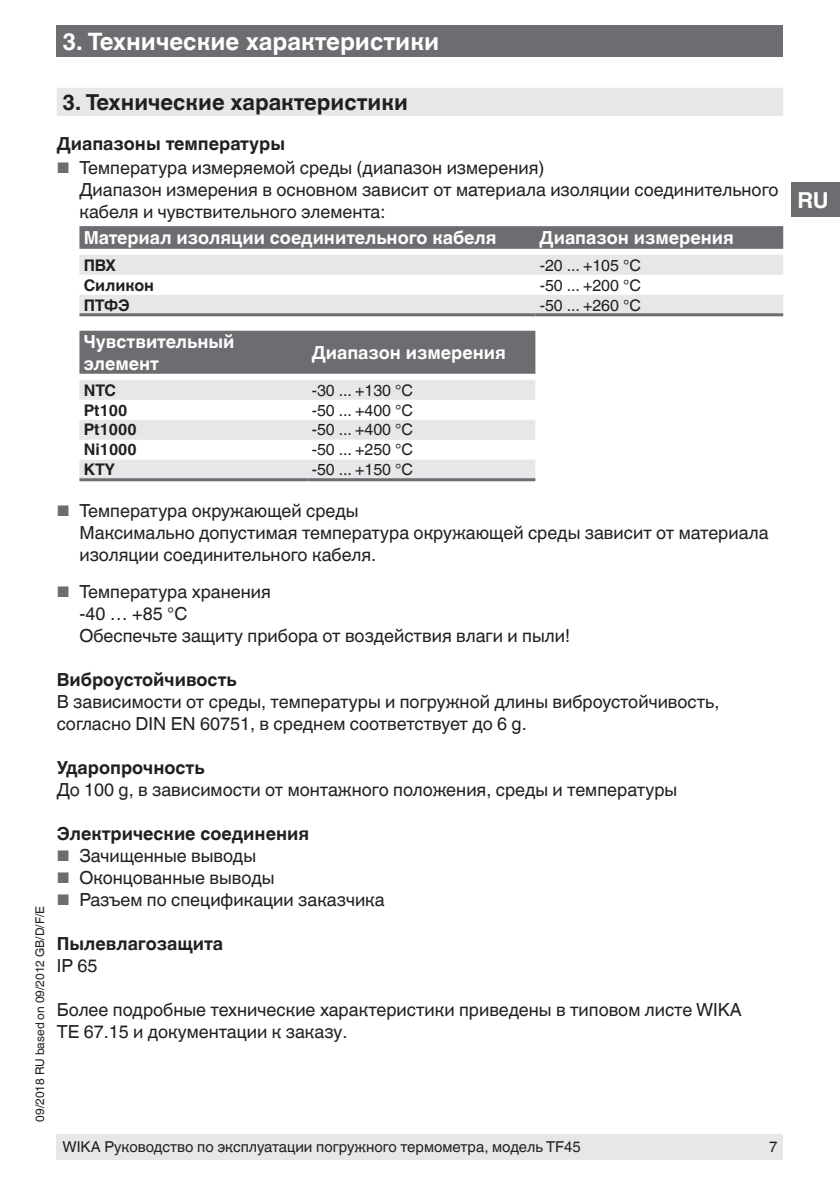
<style>
.page{position:relative;width:840px;height:1191px;background:#fff}
.page>*{position:absolute;margin:0;border:0;box-sizing:border-box;transform-origin:0 0}
.t1{font:700 24px "Helvetica World";color:#fff}
.t2{font:700 22px "Helvetica World";color:#231f20}
.t3{font:700 22px "Helvetica World";color:#fff}
.t4{font:18px/22px "Helvetica World";color:#231f20}
.t5{font:700 18px/21.6px "Helvetica World";color:#fff}
.t6{font:700 18px "Helvetica World";color:#231f20}
.t7{font:16px "Helvetica World";color:#231f20}
.t8{font:700 16px "Helvetica World";color:#231f20}
.t9{font:15px "Helvetica World";color:#231f20}
.t10{font:12px "Helvetica World";color:#231f20}
.s1{font-size:15.4px;color:#6c6d70}
</style>
<div class="page">
<div style="left:57px;top:26px;width:725px;height:31px;background:#6c6d70"></div>
<div style="left:791px;top:183px;width:48px;height:34px;background:#6c6d70"></div>
<div style="left:57px;top:1134px;width:725px;height:25px;background:#e6e7e9"></div>
<div style="left:57px;top:88px;width:725px;height:28px;background:#e6e7e9"></div>
<svg style="left:79px;top:226px;width:703px;height:23px;background:#6e6f72"></svg>
<svg style="left:79px;top:255px;width:703px;height:58px;fill:#e6e7e9"></svg>
<hr style="left:79px;top:313px;width:456px;height:3px;background:#6c6d70">
<hr style="left:535px;top:313px;width:247px;height:3px;background:#6c6d70">
<div style="left:79px;top:331px;width:456px;height:43px;background:#6c6d70"></div>
<svg style="left:79px;top:380px;width:456px;height:98px;fill:#e6e7e9"></svg>
<hr style="left:79px;top:478px;width:228px;height:3px;background:#6c6d70">
<hr style="left:307px;top:478px;width:228px;height:3px;background:#6c6d70">
<h1 class="t1" style="left:62px;top:27px;width:378px">3. Технические характеристики</h1>
<p class="t10" style="left:33px;top:1121px;width:217px;rotate:-90deg">09/2018 RU based on 09/2012 GB/D/F/E</p>
<p class="t2" style="left:62px;top:90px;width:347px">3. Технические характеристики</p>
<p class="t6" style="left:57px;top:133px;width:230px">Диапазоны температуры</p>
<p class="t4" style="left:79px;top:157px;width:700px;text-indent:-23px"><span class="s1">■</span> Температура измеряемой среды (диапазон измерения)<br>Диапазон измерения в основном зависит от материала изоляции соединительного кабеля и чувствительного элемента:</p>
<p class="t5" style="left:84px;top:227px;width:414px">Материал изоляции соединительного кабеля</p>
<p class="t5" style="left:539px;top:227px;width:196px">Диапазон измерения</p>
<p class="t8" style="left:84px;top:256px;width:34px">ПВХ</p>
<p class="t7" style="left:539px;top:256px;width:103px">-20 ... +105 °C</p>
<p class="t8" style="left:84px;top:276px;width:72px">Силикон</p>
<p class="t7" style="left:539px;top:276px;width:103px">-50 ... +200 °C</p>
<p class="t8" style="left:84px;top:296px;width:47px">ПТФЭ</p>
<p class="t7" style="left:539px;top:296px;width:103px">-50 ... +260 °C</p>
<p class="t5" style="left:84px;top:331px;width:152px">Чувствительный элемент</p>
<p class="t5" style="left:311px;top:342px;width:196px">Диапазон измерения</p>
<p class="t8" style="left:84px;top:380px;width:34px">NTC</p>
<p class="t7" style="left:311px;top:380px;width:103px">-30 ... +130 °C</p>
<p class="t8" style="left:84px;top:400px;width:45px">Pt100</p>
<p class="t7" style="left:311px;top:400px;width:103px">-50 ... +400 °C</p>
<p class="t8" style="left:84px;top:420px;width:54px">Pt1000</p>
<p class="t7" style="left:311px;top:420px;width:103px">-50 ... +400 °C</p>
<p class="t8" style="left:84px;top:440px;width:54px">Ni1000</p>
<p class="t7" style="left:311px;top:440px;width:103px">-50 ... +250 °C</p>
<p class="t8" style="left:84px;top:460px;width:33px">KTY</p>
<p class="t7" style="left:311px;top:460px;width:103px">-50 ... +150 °C</p>
<p class="t4" style="left:79px;top:500px;width:690px;text-indent:-23px"><span class="s1">■</span> Температура окружающей среды<br>Максимально допустимая температура окружающей среды зависит от материала изоляции соединительного кабеля.</p>
<p class="t4" style="left:79px;top:580px;width:492px;text-indent:-23px"><span class="s1">■</span> Температура хранения<br>-40 … +85 °C<br>Обеспечьте защиту прибора от воздействия влаги и пыли!</p>
<p class="t6" style="left:57px;top:669px;width:181px">Виброустойчивость</p>
<p class="t4" style="left:57px;top:690px;width:663px">В зависимости от среды, температуры и погружной длины виброустойчивость, согласно DIN EN 60751, в среднем соответствует до 6 g.</p>
<p class="t6" style="left:57px;top:757px;width:149px">Ударопрочность</p>
<p class="t4" style="left:57px;top:778px;width:621px">До 100 g, в зависимости от монтажного положения, среды и температуры</p>
<p class="t6" style="left:57px;top:823px;width:254px">Электрические соединения</p>
<p class="t4" style="left:57px;top:844px;width:201px"><span class="s1">■</span> Зачищенные выводы</p>
<p class="t4" style="left:57px;top:866px;width:219px"><span class="s1">■</span> Оконцованные выводы</p>
<p class="t4" style="left:57px;top:888px;width:329px"><span class="s1">■</span> Разъем по спецификации заказчика</p>
<p class="t6" style="left:57px;top:933px;width:168px">Пылевлагозащита</p>
<p class="t4" style="left:57px;top:954px;width:42px">IP 65</p>
<p class="t4" style="left:57px;top:998px;width:686px">Более подробные технические характеристики приведены в типовом листе WIKA<br>TE 67.15 и документации к заказу.</p>
<p class="t9" style="left:62px;top:1138px;width:519px">WIKA Руководство по эксплуатации погружного термометра, модель TF45</p>
<p class="t9" style="left:768px;top:1138px;width:10px">7</p>
<p class="t3" style="left:797px;top:187px;width:33px">RU</p>
</div>
